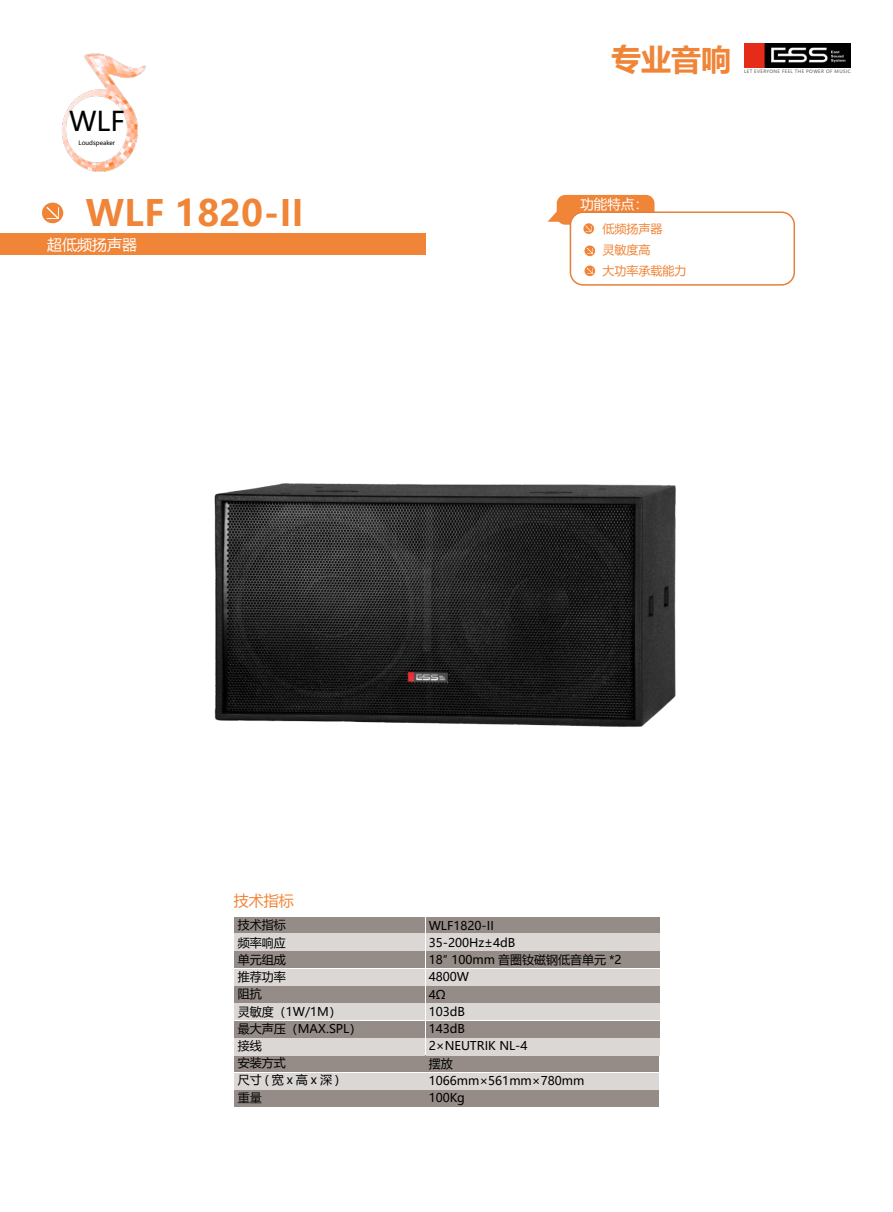
<style>
.page{position:relative;width:893px;height:1212px;background:#fff}
.page>*{position:absolute;margin:0;border:0;box-sizing:border-box;transform-origin:0 0}
.t1{font:700 36px "Microsoft Ya Hei";color:#f08437}
.t2{font:700 30px "Microsoft Ya Hei";color:#f08437}
.t3{font:27px "Microsoft Ya Hei";color:#000}
.t4{font:15px "Microsoft Ya Hei";color:#fff}
.t5{font:15px "Microsoft Ya Hei";color:#f08437}
.t6{font:13.5px "Microsoft Ya Hei";color:#fff}
.t7{font:12px/17.2px "Microsoft Ya Hei";color:#000}
.t8{font:12px/21px "Microsoft Ya Hei";color:#f08437}
.t9{font:6px "Microsoft Ya Hei";color:#000}
.t10{font:4.5px "Microsoft Ya Hei";letter-spacing:.08em;color:#595757}
</style>
<div class="page">
<img style="left:61px;top:53px;width:85px;height:119px">
<img style="left:744px;top:43px;width:106px;height:24px">
<div style="left:426px;top:951px;width:233px;height:17px;background:#958c87"></div>
<div style="left:234px;top:951px;width:191px;height:17px;background:#958c87"></div>
<div style="left:234px;top:917px;width:191px;height:16px;background:#958c87"></div>
<div style="left:426px;top:917px;width:233px;height:16px;background:#958c87"></div>
<div style="left:426px;top:986px;width:233px;height:17px;background:#958c87"></div>
<div style="left:234px;top:986px;width:191px;height:17px;background:#958c87"></div>
<div style="left:426px;top:1021px;width:233px;height:16px;background:#958c87"></div>
<div style="left:234px;top:1021px;width:191px;height:16px;background:#958c87"></div>
<div style="left:426px;top:1090px;width:233px;height:17px;background:#958c87"></div>
<div style="left:234px;top:1090px;width:191px;height:17px;background:#958c87"></div>
<div style="left:426px;top:1055px;width:233px;height:17px;background:#958c87"></div>
<div style="left:234px;top:1055px;width:191px;height:17px;background:#958c87"></div>
<div style="left:426px;top:934px;width:233px;height:17px;background:#dbd7d5"></div>
<div style="left:234px;top:934px;width:191px;height:17px;background:#dbd7d5"></div>
<div style="left:426px;top:969px;width:233px;height:16px;background:#dbd7d5"></div>
<div style="left:234px;top:969px;width:191px;height:16px;background:#dbd7d5"></div>
<div style="left:426px;top:1003px;width:233px;height:17px;background:#dbd7d5"></div>
<div style="left:234px;top:1003px;width:191px;height:17px;background:#dbd7d5"></div>
<div style="left:426px;top:1038px;width:233px;height:17px;background:#dbd7d5"></div>
<div style="left:234px;top:1038px;width:191px;height:17px;background:#dbd7d5"></div>
<div style="left:426px;top:1073px;width:233px;height:16px;background:#dbd7d5"></div>
<div style="left:234px;top:1073px;width:191px;height:16px;background:#dbd7d5"></div>
<div style="left:557px;top:195px;width:97px;height:30px;background:#f08437;border-radius:9px"></div>
<svg style="left:547px;top:210px;width:12px;height:12px"></svg>
<div style="left:570px;top:212px;width:224px;height:73px;background:#fff;border-radius:13px"></div>
<div style="left:570px;top:211px;width:225px;height:75px;border:2px solid #e67f39;border-radius:13px"></div>
<svg style="left:583px;top:223px;width:11px;height:11px"></svg>
<svg style="left:585px;top:225px;width:6px;height:7px"></svg>
<svg style="left:584px;top:265px;width:11px;height:11px"></svg>
<svg style="left:587px;top:268px;width:6px;height:6px"></svg>
<svg style="left:584px;top:245px;width:11px;height:11px"></svg>
<svg style="left:587px;top:248px;width:6px;height:6px"></svg>
<div style="left:0;top:234px;width:425px;height:21px;background:#f08437"></div>
<div style="left:42px;top:203px;width:21px;height:20px;background:#f08437;border-radius:50%"></div>
<svg style="left:46px;top:207px;width:13px;height:12px"></svg>
<img style="left:214px;top:483px;width:462px;height:244px">
<h3 class="t3" style="left:69px;top:103px;width:57px">WLF</h3>
<p class="t9" style="left:79px;top:139px;width:38px">Loudspeaker</p>
<h2 class="t2" style="left:611px;top:38px;width:121px">专业音响</h2>
<p class="t10" style="left:744px;top:69px;width:108px">LET EVERYONE FEEL THE POWER OF MUSIC</p>
<h1 class="t1" style="left:86px;top:188px;width:219px">WLF 1820-II</h1>
<p class="t6" style="left:580px;top:195px;width:69px">功能特点：</p>
<p class="t4" style="left:47px;top:234px;width:91px">超低频扬声器</p>
<p class="t8" style="left:602px;top:218px;width:85px">低频扬声器<br>灵敏度高<br>大功率承载能力</p>
<p class="t5" style="left:234px;top:890px;width:61px">技术指标</p>
<p class="t7" style="left:238px;top:916px;width:125px">技术指标<br>频率响应<br>单元组成<br>推荐功率<br>阻抗<br>灵敏度（1W/1M）<br>最大声压（MAX.SPL）接线<br>安装方式<br>尺寸(宽x高x深)<br>重量</p>
<p class="t7" style="left:429px;top:916px;width:194px">WLF1820-II<br>35-200Hz±4dB<br>18″ 100mm 音圈钕磁钢低音单元 *2<br>4800W<br>4Ω<br>103dB<br>143dB<br>2×NEUTRIK NL-4<br>摆放<br>1066mm×561mm×780mm<br>100Kg</p>
</div>
